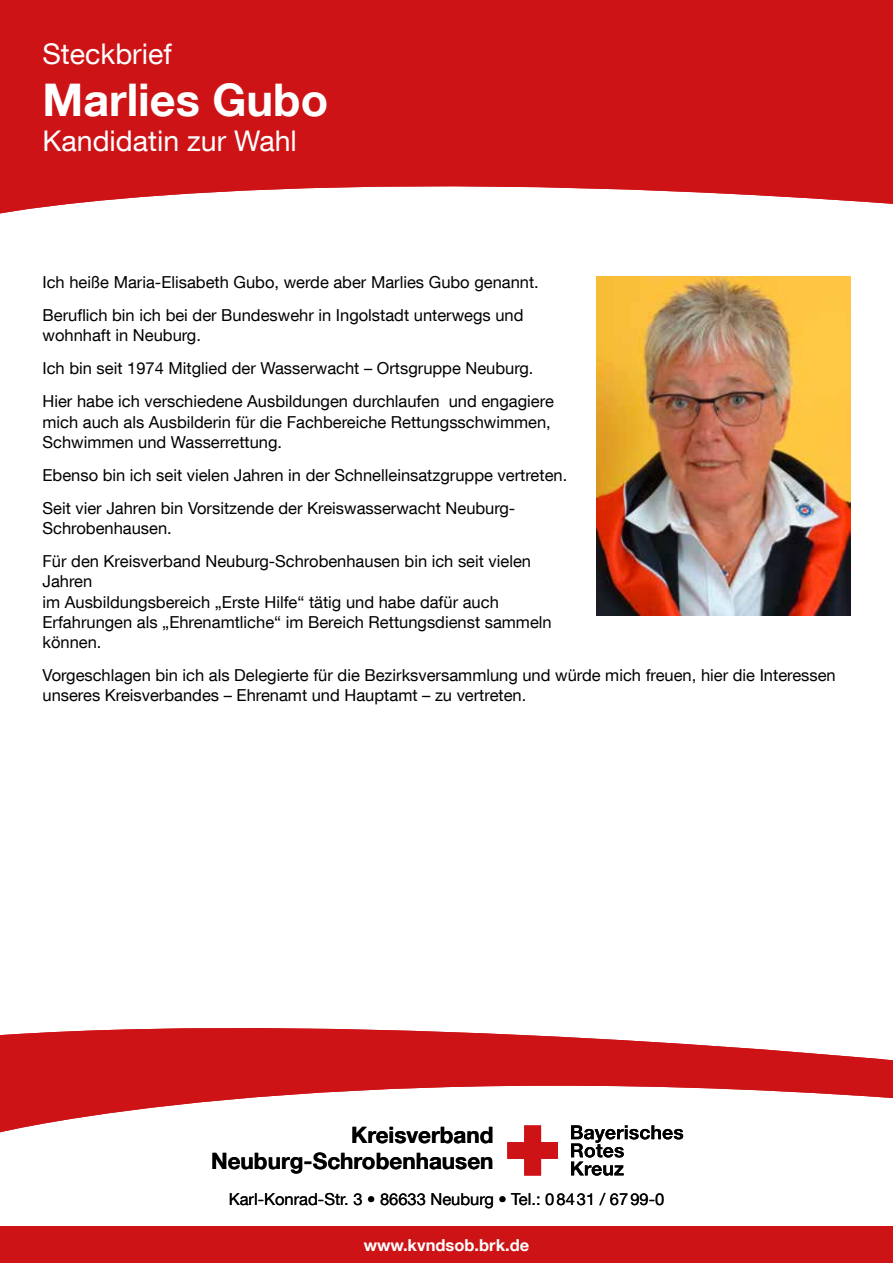
<style>
.page{position:relative;width:893px;height:1263px;background:#fff}
.page>*{position:absolute;margin:0;border:0;box-sizing:border-box;transform-origin:0 0}
.t1{font:700 45px "Helvetica Neue LT Com";color:#fff}
.t2{font:28.5px "Helvetica Neue LT Com";color:#fff}
.t3{font:700 22.5px/25.5px "Helvetica Neue LT Com";color:#000;text-align:right}
.t4{font:16.5px/33px "Helvetica Neue LT Com";color:#000}
.t5{font:700 16.5px "Helvetica Neue LT Com";color:#fff}
</style>
<div class="page">
<div style="left:0;top:1227px;width:893px;height:36px;background:#cd1316"></div>
<svg style="left:0;top:0;width:893px;height:213px;background:#d1282a"></svg>
<svg style="left:0;top:1028px;width:893px;height:104px;fill:#cd1316"></svg>
<svg style="left:507px;top:1125px;width:51px;height:50px"></svg>
<svg style="left:571px;top:1125px;width:112px;height:51px"></svg>
<img style="left:596px;top:276px;width:254px;height:339px">
<h2 class="t2" style="left:43px;top:36px;width:131px">Steckbrief</h2>
<h1 class="t1" style="left:43px;top:72px;width:287px">Marlies Gubo</h1>
<h2 class="t2" style="left:43px;top:123px;width:256px">Kandidatin zur Wahl</h2>
<p class="t4" style="left:43px;top:265px;width:498px">Ich heiße Maria-Elisabeth Gubo, werde aber Marlies Gubo genannt.<br>Beruflich bin ich bei der Bundeswehr in Ingolstadt unterwegs und</p>
<p class="t4" style="left:43px;top:319px;width:513px">wohnhaft in Neuburg.<br>Ich bin seit 1974 Mitglied der Wasserwacht – Ortsgruppe Neuburg.<br>Hier habe ich verschiedene Ausbildungen durchlaufen und engagiere</p>
<p class="t4" style="left:43px;top:411px;width:510px;line-height:20.2px">mich auch als Ausbilderin für die Fachbereiche Rettungsschwimmen,<br>Schwimmen und Wasserrettung.</p>
<p class="t4" style="left:43px;top:458px;width:526px">Ebenso bin ich seit vielen Jahren in der Schnelleinsatzgruppe vertreten.<br>Seit vier Jahren bin Vorsitzende der Kreiswasserwacht Neuburg-</p>
<p class="t4" style="left:43px;top:511px;width:490px">Schrobenhausen.<br>Für den Kreisverband Neuburg-Schrobenhausen bin ich seit vielen</p>
<p class="t4" style="left:43px;top:571px;width:511px;line-height:20.2px">Jahren<br>im Ausbildungsbereich „Erste Hilfe“ tätig und habe dafür auch Erfahrungen als „Ehrenamtliche“ im Bereich Rettungsdienst sammeln können.</p>
<p class="t4" style="left:43px;top:665px;width:795px;line-height:20.2px">Vorgeschlagen bin ich als Delegierte für die Bezirksversammlung und würde mich freuen, hier die Interessen unseres Kreisverbandes – Ehrenamt und Hauptamt – zu vertreten.</p>
<h3 class="t3" style="left:211px;top:1122px;width:284px">Kreisverband<br>Neuburg-Schrobenhausen</h3>
<p class="t4" style="left:229px;top:1182px;width:437px">Karl-Konrad-Str. 3 • 86633 Neuburg • Tel.: 08431 / 6799-0</p>
<p class="t5" style="left:364px;top:1234px;width:167px">www.kvndsob.brk.de</p>
</div>
